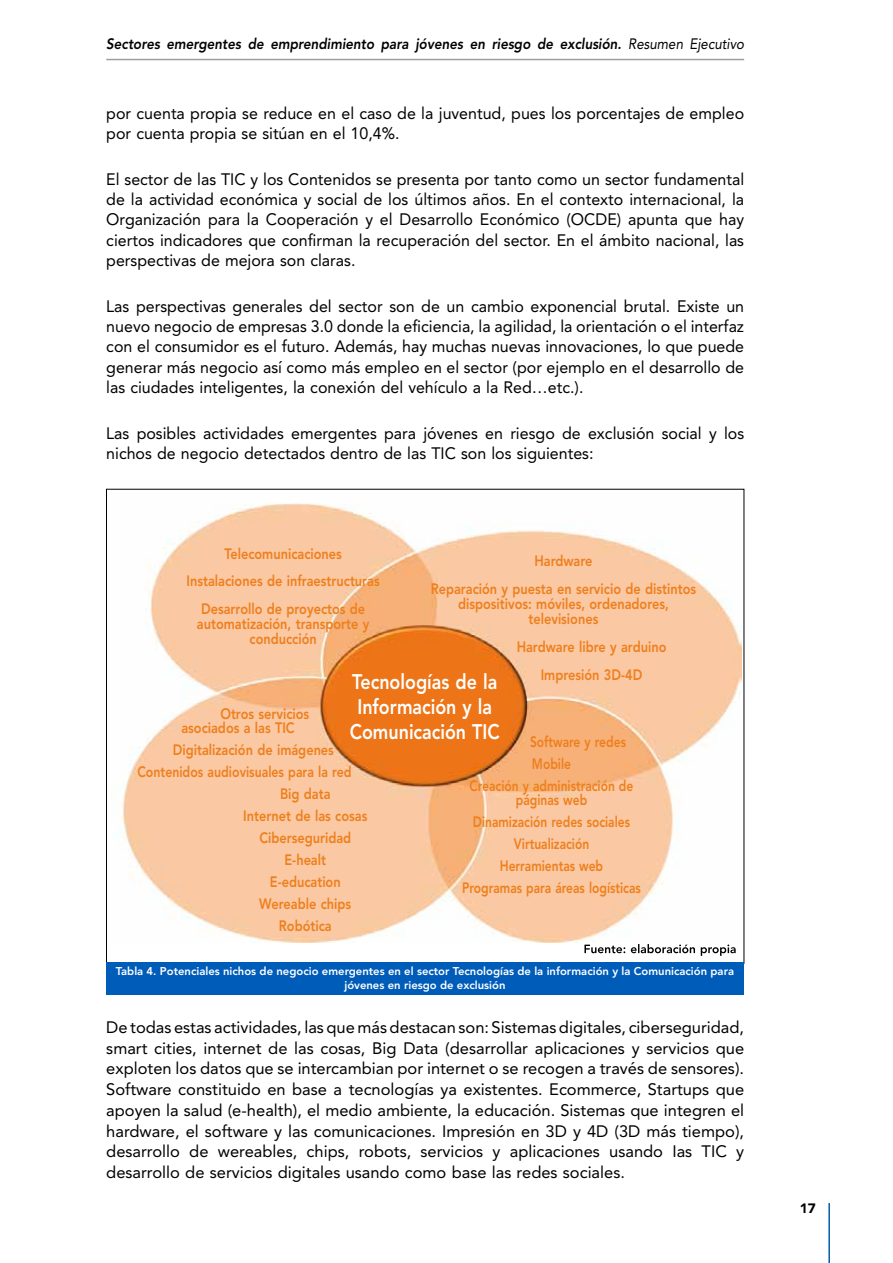
<style>
.page{position:relative;width:893px;height:1263px;background:#fff}
.page>*{position:absolute;margin:0;border:0;box-sizing:border-box;transform-origin:0 0}
.t1{font:800 21px/25.2px "Avenir LT Std";color:#fff;text-align:center;scale:.85 1}
.t2{font:16.5px/20.2px "Avenir LT Std";color:#000;text-align:justify}
.t3{font:800 15px/27.8px "Avenir LT Std";color:#ee7f1c;text-align:center;scale:.85 1}
.t4{font:800 15px/22px "Avenir LT Std";color:#ee7f1c;text-align:center;scale:.8 1}
.t5{font:italic 800 15px "Avenir LT Std";color:#000;scale:.89 1}
.t6{font:800 15px "Avenir LT Std";color:#ee7f1c;scale:.82 1}
.t7{font:900 13.5px "Avenir LT Std";color:#000}
.t8{font:800 11.25px/13.5px "Avenir LT Std";color:#fff;text-align:center}
.s1{font-weight:400}
</style>
<div class="page">
<hr style="left:106px;top:59px;width:638px;height:1px;background:#9c9e9f">
<hr style="left:828px;top:1203px;width:2px;height:60px;background:#005ea9">
<img style="left:111px;top:503px;width:631px;height:440px">
<div style="left:106px;top:963px;width:638px;height:32px;background:#005cb9"></div>
<svg style="left:584px;top:944px;width:152px;height:12px"></svg>
<p class="t5" style="left:106px;top:35px;width:718px">Sectores emergentes de emprendimiento para jóvenes en riesgo de exclusión. <span class="s1">Resumen Ejecutivo</span></p>
<p class="t2" style="left:106px;top:103px;width:639px">por cuenta propia se reduce en el caso de la juventud, pues los porcentajes de empleo por cuenta propia se sitúan en el 10,4%.</p>
<p class="t2" style="left:106px;top:169px;width:639px">El sector de las TIC y los Contenidos se presenta por tanto como un sector fundamental de la actividad económica y social de los últimos años. En el contexto internacional, la Organización para la Cooperación y el Desarrollo Económico (OCDE) apunta que hay ciertos indicadores que confirman la recuperación del sector. En el ámbito nacional, las perspectivas de mejora son claras.</p>
<p class="t2" style="left:106px;top:296px;width:639px">Las perspectivas generales del sector son de un cambio exponencial brutal. Existe un nuevo negocio de empresas 3.0 donde la eficiencia, la agilidad, la orientación o el interfaz con el consumidor es el futuro. Además, hay muchas nuevas innovaciones, lo que puede generar más negocio así como más empleo en el sector (por ejemplo en el desarrollo de las ciudades inteligentes, la conexión del vehículo a la Red…etc.).</p>
<p class="t2" style="left:106px;top:423px;width:639px">Las posibles actividades emergentes para jóvenes en riesgo de exclusión social y los nichos de negocio detectados dentro de las TIC son los siguientes:</p>
<p class="t3" style="left:187px;top:540px;width:229px">Telecomunicaciones<br>Instalaciones de infraestructuras<br>Desarrollo de proyectos de</p>
<p class="t3" style="left:197px;top:616px;width:204px;line-height:15px">automatización, transporte y conducción</p>
<p class="t1" style="left:350px;top:669px;width:178px">Tecnologías de la<br>Información y la<br>Comunicación TIC</p>
<p class="t3" style="left:431px;top:547px;width:314px">Hardware<br>Reparación y puesta en servicio de distintos</p>
<p class="t3" style="left:458px;top:596px;width:249px;line-height:15px">dispositivos: móviles, ordenadores, televisiones</p>
<p class="t3" style="left:517px;top:633px;width:178px">Hardware libre y arduino<br>Impresión 3D-4D</p>
<p class="t3" style="left:181px;top:707px;width:152px;line-height:13.5px;text-align:left;text-indent:39px">Otros servicios asociados a las TIC</p>
<p class="t3" style="left:173px;top:736px;width:191px">Digitalización de imágenes</p>
<p class="t6" style="left:138px;top:763px;width:262px">Contenidos audiovisuales para la red</p>
<p class="t3" style="left:280px;top:780px;width:61px">Big data</p>
<p class="t3" style="left:243px;top:802px;width:148px">Internet de las cosas</p>
<p class="t3" style="left:259px;top:824px;width:110px">Ciberseguridad</p>
<p class="t3" style="left:285px;top:846px;width:50px">E-healt</p>
<p class="t3" style="left:270px;top:868px;width:85px">E-education</p>
<p class="t3" style="left:259px;top:890px;width:110px">Wereable chips</p>
<p class="t3" style="left:279px;top:912px;width:64px">Robótica</p>
<p class="t4" style="left:530px;top:731px;width:121px">Software y redes</p>
<p class="t4" style="left:532px;top:753px;width:50px">Mobile</p>
<p class="t4" style="left:470px;top:775px;width:206px">Creación y administración de</p>
<p class="t4" style="left:462px;top:789px;width:225px">páginas web<br>Dinamización redes sociales<br>Virtualización<br>Herramientas web<br>Programas para áreas logísticas</p>
<p class="t8" style="left:116px;top:965px;width:620px">Tabla 4. Potenciales nichos de negocio emergentes en el sector Tecnologías de la información y la Comunicación para jóvenes en riesgo de exclusión</p>
<p class="t2" style="left:106px;top:1017px;width:639px;line-height:20.7px">De todas estas actividades, las que más destacan son: Sistemas digitales, ciberseguridad, smart cities, internet de las cosas, Big Data (desarrollar aplicaciones y servicios que exploten los datos que se intercambian por internet o se recogen a través de sensores).<br>Software constituido en base a tecnologías ya existentes. Ecommerce, Startups que apoyen la salud (e-health), el medio ambiente, la educación. Sistemas que integren el hardware, el software y las comunicaciones. Impresión en 3D y 4D (3D más tiempo), desarrollo de wereables, chips, robots, servicios y aplicaciones usando Ias TIC y desarrollo de servicios digitales usando como base las redes sociales.</p>
<p class="t7" style="left:800px;top:1200px;width:17px">17</p>
</div>
